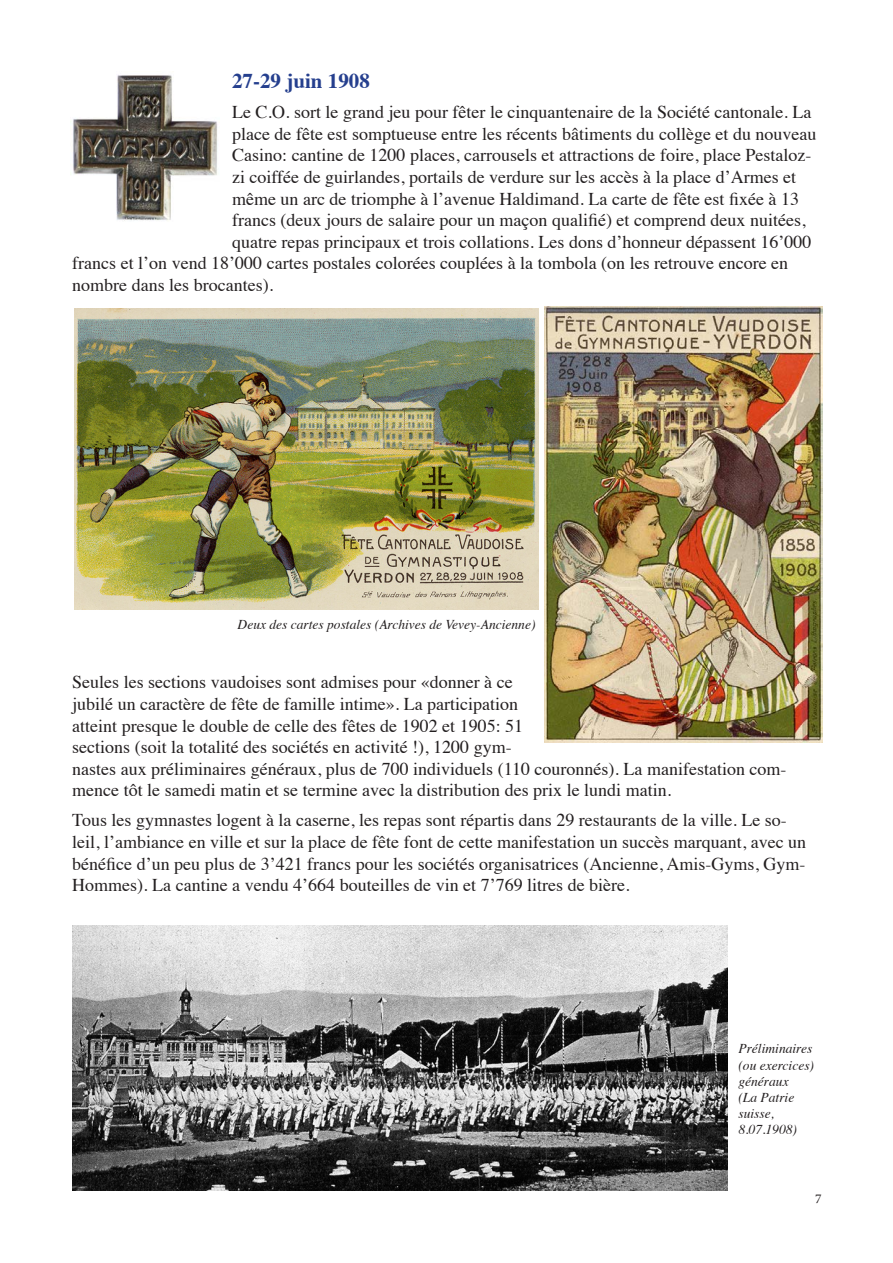
<style>
.page{position:relative;width:893px;height:1263px;background:#fff}
.page>*{position:absolute;margin:0;border:0;box-sizing:border-box;transform-origin:0 0}
.t1{font:700 21px "Times";color:#253f8e}
.t2{font:18px/21.6px "Times";color:#231f20}
.t3{font:italic 13.5px/16.2px "Times";color:#231f20}
.t4{font:13.5px "Minion Pro";color:#231f20}
</style>
<div class="page">
<img style="left:70px;top:75px;width:148px;height:146px">
<img style="left:72px;top:925px;width:656px;height:266px">
<img style="left:544px;top:306px;width:278px;height:437px">
<img style="left:75px;top:309px;width:463px;height:301px">
<p class="t1" style="left:232px;top:61px;width:139px">27-29 juin 1908</p>
<p class="t2" style="left:232px;top:100px;width:581px">Le C.O. sort le grand jeu pour fêter le cinquantenaire de la Société cantonale. La</p>
<p class="t2" style="left:232px;top:121px;width:586px">place de fête est somptueuse entre les récents bâtiments du collège et du nouveau</p>
<p class="t2" style="left:232px;top:143px;width:581px">Casino: cantine de 1200 places, carrousels et attractions de foire, place Pestaloz-</p>
<p class="t2" style="left:232px;top:165px;width:565px">zi coiffée de guirlandes, portails de verdure sur les accès à la place d’Armes et</p>
<p class="t2" style="left:232px;top:186px;width:568px">même un arc de triomphe à l’avenue Haldimand. La carte de fête est fixée à 13</p>
<p class="t2" style="left:232px;top:208px;width:575px">francs (deux jours de salaire pour un maçon qualifié) et comprend deux nuitées,</p>
<p class="t2" style="left:232px;top:229px;width:581px">quatre repas principaux et trois collations. Les dons d’honneur dépassent 16’000</p>
<p class="t2" style="left:72px;top:251px;width:717px">francs et l’on vend 18’000 cartes postales colorées couplées à la tombola (on les retrouve encore en</p>
<p class="t2" style="left:72px;top:273px;width:202px">nombre dans les brocantes).</p>
<p class="t3" style="left:238px;top:615px;width:299px">Deux des cartes postales (Archives de Vevey-Ancienne)</p>
<p class="t2" style="left:72px;top:670px;width:716px">Seules les sections vaudoises sont admises pour «donner à ce<br>jubilé un caractère de fête de famille intime». La participation<br>atteint presque le double de celle des fêtes de 1902 et 1905: 51<br>sections (soit la totalité des sociétés en activité !), 1200 gym-<br>nastes aux préliminaires généraux, plus de 700 individuels (110 couronnés). La manifestation com&shy;mence tôt le samedi matin et se termine avec la distribution des prix le lundi matin.</p>
<p class="t2" style="left:72px;top:808px;width:735px">Tous les gymnastes logent à la caserne, les repas sont répartis dans 29 restaurants de la ville. Le so&shy;leil, l’ambiance en ville et sur la place de fête font de cette manifestation un succès marquant, avec un bénéfice d’un peu plus de 3’421 francs pour les sociétés organisatrices (Ancienne, Amis-Gyms, Gym-Hommes). La cantine a vendu 4’664 bouteilles de vin et 7’769 litres de bière.</p>
<p class="t3" style="left:738px;top:1040px;width:77px">Préliminaires (ou exercices)</p>
<p class="t3" style="left:738px;top:1072px;width:52px">généraux</p>
<p class="t3" style="left:738px;top:1088px;width:57px">(La Patrie</p>
<p class="t3" style="left:738px;top:1105px;width:60px">suisse,<br>8.07.1908)</p>
<p class="t4" style="left:815px;top:1189px;width:8px">7</p>
</div>
